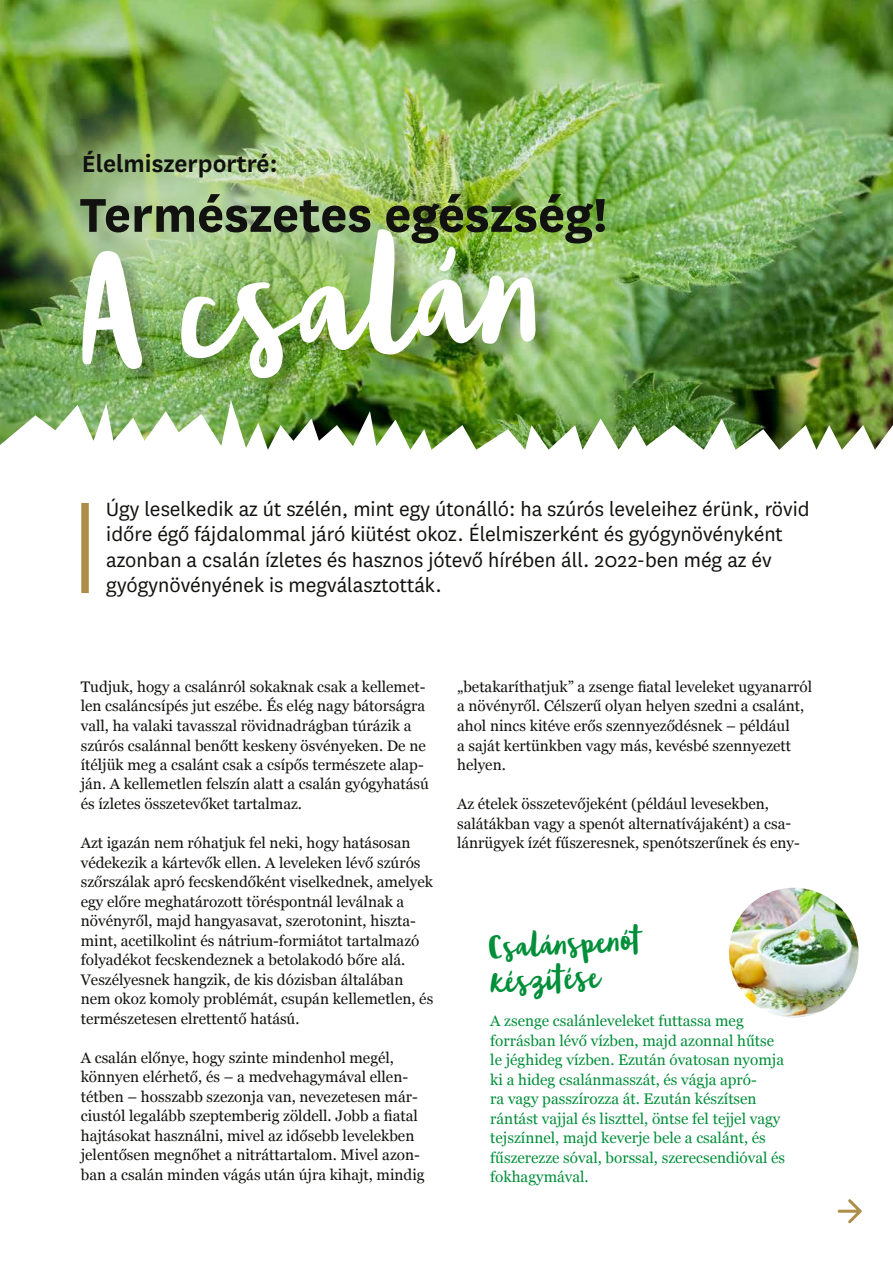
<style>
.page{position:relative;width:893px;height:1263px;background:#fff}
.page>*{position:absolute;margin:0;border:0;box-sizing:border-box;transform-origin:0 0}
.t1{font:127.8px "Blog Script";color:#fff}
.t2{font:700 55.5px "National";color:#11110f}
.t3{font:27px/34.5px "Blog Script";color:#008f39}
.t4{font:600 27px "National";color:#11110f}
.t5{font:22.5px/25.5px "National";color:#11110f}
.t6{font:15.3px/19.5px "Georgia";color:#11110f}
.t7{font:15.3px/19.5px "Georgia";color:#008f39}
</style>
<div class="page">
<img style="left:0;top:0;width:893px;height:400px">
<img style="left:191px;top:64px;width:280px;height:279px;border-radius:50%">
<img style="left:0;top:71px;width:275px;height:280px">
<img style="left:106px;top:71px;width:280px;height:280px;border-radius:50%">
<div style="left:81px;top:503px;width:8px;height:90px;background:#ad8d48"></div>
<svg style="left:838px;top:1199px;width:24px;height:24px"></svg>
<div style="left:85px;top:233px;width:472px;height:166px;background:#11110f;opacity:.27"></div>
<img style="left:0;top:400px;width:893px;height:50px">
<img style="left:729px;top:888px;width:130px;height:129px;border-radius:65px">
<h3 class="t4" style="left:82px;top:145px;width:197px">Élelmiszerportré:</h3>
<h2 class="t2" style="left:80px;top:176px;width:529px">Természetes egészség!</h2>
<h1 class="t1" style="left:72px;top:244px;width:473px;rotate:-3deg">A csalán</h1>
<p class="t5" style="left:106px;top:495px;width:705px">Úgy leselkedik az út szélén, mint egy útonálló: ha szúrós leveleihez érünk, rövid időre égő fájdalommal járó kiütést okoz. Élelmiszerként és gyógynövényként azonban a csalán ízletes és hasznos jótevő hírében áll. 2022-ben még az év gyógynövényének is megválasztották.</p>
<p class="t6" style="left:81px;top:676px;width:350px">Tudjuk, hogy a csalánról sokaknak csak a kellemet&shy;len csaláncsípés jut eszébe. És elég nagy bátorságra vall, ha valaki tavasszal rövidnadrágban túrázik a szúrós csalánnal benőtt keskeny ösvényeken. De ne ítéljük meg a csalánt csak a csípős természete alap&shy;ján. A kellemetlen felszín alatt a csalán gyógyhatású és ízletes összetevőket tartalmaz.</p>
<p class="t6" style="left:81px;top:832px;width:354px">Azt igazán nem róhatjuk fel neki, hogy hatásosan védekezik a kártevők ellen. A leveleken lévő szúrós szőrszálak apró fecskendőként viselkednek, amelyek egy előre meghatározott töréspontnál leválnak a növényről, majd hangyasavat, szerotonint, hiszta&shy;mint, acetilkolint és nátrium-formiátot tartalmazó folyadékot fecskendeznek a betolakodó bőre alá.<br>Veszélyesnek hangzik, de kis dózisban általában nem okoz komoly problémát, csupán kellemetlen, és természetesen elrettentő hatású.</p>
<p class="t6" style="left:81px;top:1047px;width:345px">A csalán előnye, hogy szinte mindenhol megél, könnyen elérhető, és – a medvehagymával ellen&shy;tétben – hosszabb szezonja van, nevezetesen már&shy;ciustól legalább szeptemberig zöldell. Jobb a fiatal hajtásokat használni, mivel az idősebb levelekben jelentősen megnőhet a nitráttartalom. Mivel azon&shy;ban a csalán minden vágás után újra kihajt, mindig</p>
<p class="t6" style="left:457px;top:676px;width:357px">„betakaríthatjuk” a zsenge fiatal leveleket ugyanarról a növényről. Célszerű olyan helyen szedni a csalánt, ahol nincs kitéve erős szennyeződésnek – például<br>a saját kertünkben vagy más, kevésbé szennyezett helyen.</p>
<p class="t6" style="left:457px;top:793px;width:344px">Az ételek összetevőjeként (például levesekben, salátákban vagy a spenót alternatívájaként) a csa&shy;lánrügyek ízét fűszeresnek, spenótszerűnek és eny-</p>
<h3 class="t3" style="left:487px;top:931px;width:155px;rotate:-3deg">Csalánspenót készítése</h3>
<p class="t7" style="left:490px;top:1010px;width:296px">A zsenge csalánleveleket futtassa meg forrásban lévő vízben, majd azonnal hűtse le jéghideg vízben. Ezután óvatosan nyomja ki a hideg csalánmasszát, és vágja apró-<br>ra vagy passzírozza át. Ezután készítsen rántást vajjal és liszttel, öntse fel tejjel vagy tejszínnel, majd keverje bele a csalánt, és fűszerezze sóval, borssal, szerecsendióval és fokhagymával.</p>
</div>
